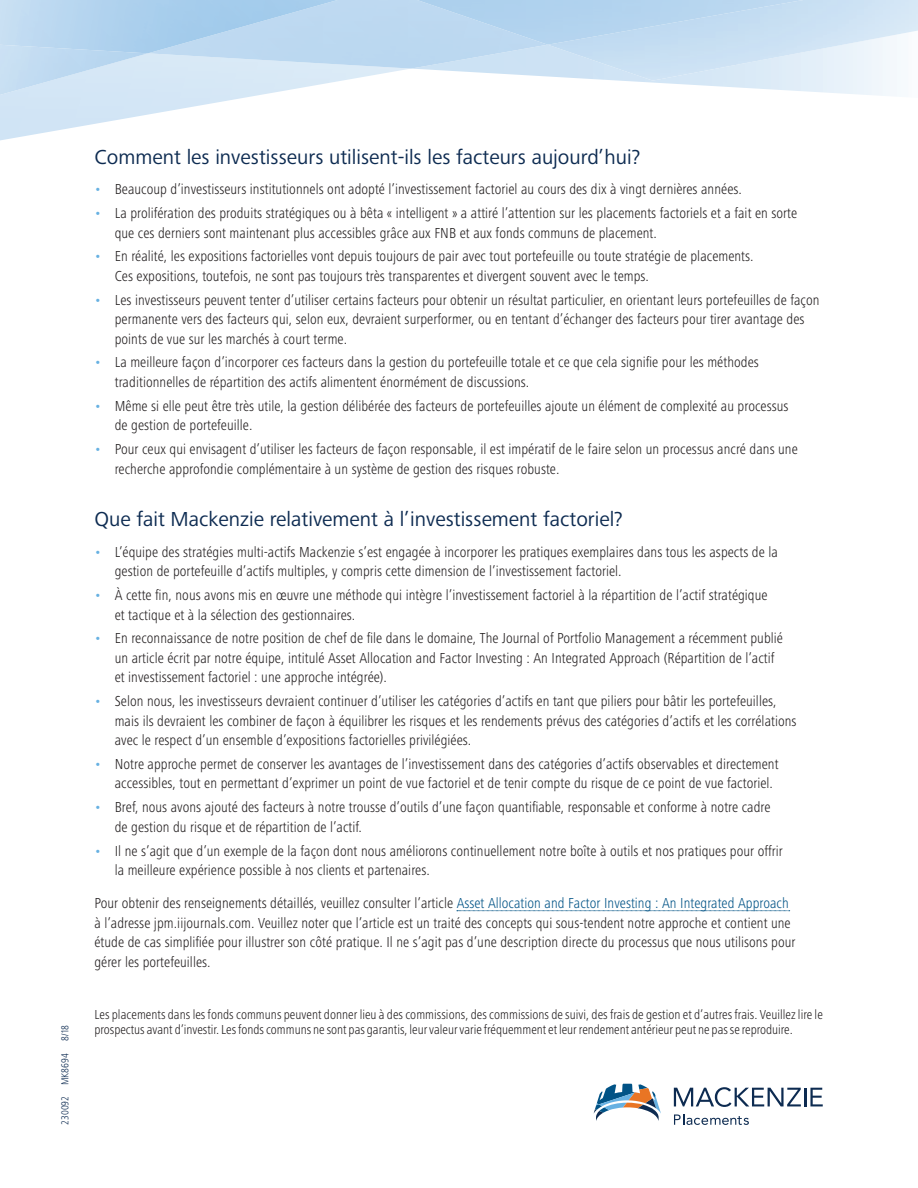
<style>
.page{position:relative;width:918px;height:1188px;background:#fff}
.page>*{position:absolute;margin:0;border:0;box-sizing:border-box;transform-origin:0 0}
.t1{font:21px "Frutiger Next Pro";color:#0d2b51}
.t2{font:300 condensed 15px/19.5px "Frutiger Next Pro";letter-spacing:.005em;color:#231f20}
.t3{font:300 condensed 13.5px/15.5px "Frutiger Next Pro";color:#231f20}
.t4{font:300 condensed 10.5px "Frutiger Next Pro";color:#0d2b51}
.s1{color:#67b1e2}
.s2{color:#015386}
</style>
<div class="page">
<svg style="left:457px;top:910px;width:333px;height:1px"></svg>
<img style="left:0;top:53px;width:148px;height:42px">
<img style="left:0;top:0;width:338px;height:53px">
<img style="left:417px;top:0;width:386px;height:45px">
<svg style="left:594px;top:1084px;width:67px;height:37px"></svg>
<svg style="left:674px;top:1087px;width:149px;height:20px"></svg>
<svg style="left:674px;top:1114px;width:75px;height:11px"></svg>
<p class="t4" style="left:59px;top:1125px;width:101px;rotate:-90deg">230092 MK8694 8/18</p>
<h1 class="t1" style="left:94px;top:145px;width:547px">Comment les investisseurs utilisent-ils les facteurs aujourd’hui?</h1>
<p class="t2" style="left:94px;top:179px;width:649px"><span class="s1">•</span> Beaucoup d’investisseurs institutionnels ont adopté l’investissement factoriel au cours des dix à vingt dernières années.</p>
<p class="t2" style="left:115px;top:203px;width:684px;text-indent:-20px"><span class="s1">•</span> La prolifération des produits stratégiques ou à bêta « intelligent » a attiré l’attention sur les placements factoriels et a fait en sorte que ces derniers sont maintenant plus accessibles grâce aux FNB et aux fonds communs de placement.</p>
<p class="t2" style="left:115px;top:247px;width:640px;text-indent:-20px"><span class="s1">•</span> En réalité, les expositions factorielles vont depuis toujours de pair avec tout portefeuille ou toute stratégie de placements.<br>Ces expositions, toutefois, ne sont pas toujours très transparentes et divergent souvent avec le temps.</p>
<p class="t2" style="left:115px;top:290px;width:706px;text-indent:-20px"><span class="s1">•</span> Les investisseurs peuvent tenter d’utiliser certains facteurs pour obtenir un résultat particulier, en orientant leurs portefeuilles de façon permanente vers des facteurs qui, selon eux, devraient surperformer, ou en tentant d’échanger des facteurs pour tirer avantage des points de vue sur les marchés à court terme.</p>
<p class="t2" style="left:115px;top:353px;width:646px;text-indent:-20px"><span class="s1">•</span> La meilleure façon d’incorporer ces facteurs dans la gestion du portefeuille totale et ce que cela signifie pour les méthodes traditionnelles de répartition des actifs alimentent énormément de discussions.</p>
<p class="t2" style="left:115px;top:396px;width:675px;text-indent:-20px"><span class="s1">•</span> Même si elle peut être très utile, la gestion délibérée des facteurs de portefeuilles ajoute un élément de complexité au processus de gestion de portefeuille.</p>
<p class="t2" style="left:115px;top:439px;width:685px;text-indent:-20px"><span class="s1">•</span> Pour ceux qui envisagent d’utiliser les facteurs de façon responsable, il est impératif de le faire selon un processus ancré dans une recherche approfondie complémentaire à un système de gestion des risques robuste.</p>
<h1 class="t1" style="left:94px;top:507px;width:530px">Que fait Mackenzie relativement à l’investissement factoriel?</h1>
<p class="t2" style="left:115px;top:542px;width:665px;text-indent:-20px"><span class="s1">•</span> L’équipe des stratégies multi-actifs Mackenzie s’est engagée à incorporer les pratiques exemplaires dans tous les aspects de la gestion de portefeuille d’actifs multiples, y compris cette dimension de l’investissement factoriel.</p>
<p class="t2" style="left:115px;top:585px;width:654px;text-indent:-20px"><span class="s1">•</span> À cette fin, nous avons mis en œuvre une méthode qui intègre l’investissement factoriel à la répartition de l’actif stratégique et tactique et à la sélection des gestionnaires.</p>
<p class="t2" style="left:115px;top:629px;width:670px;text-indent:-20px"><span class="s1">•</span> En reconnaissance de notre position de chef de file dans le domaine, The Journal of Portfolio Management a récemment publié un article écrit par notre équipe, intitulé Asset Allocation and Factor Investing : An Integrated Approach (Répartition de l’actif et investissement factoriel : une approche intégrée).</p>
<p class="t2" style="left:115px;top:691px;width:683px;text-indent:-20px"><span class="s1">•</span> Selon nous, les investisseurs devraient continuer d’utiliser les catégories d’actifs en tant que piliers pour bâtir les portefeuilles, mais ils devraient les combiner de façon à équilibrer les risques et les rendements prévus des catégories d’actifs et les corrélations avec le respect d’un ensemble d’expositions factorielles privilégiées.</p>
<p class="t2" style="left:115px;top:754px;width:665px;text-indent:-20px"><span class="s1">•</span> Notre approche permet de conserver les avantages de l’investissement dans des catégories d’actifs observables et directement accessibles, tout en permettant d’exprimer un point de vue factoriel et de tenir compte du risque de ce point de vue factoriel.</p>
<p class="t2" style="left:115px;top:798px;width:657px;text-indent:-20px"><span class="s1">•</span> Bref, nous avons ajouté des facteurs à notre trousse d’outils d’une façon quantifiable, responsable et conforme à notre cadre de gestion du risque et de répartition de l’actif.</p>
<p class="t2" style="left:115px;top:841px;width:670px;text-indent:-20px"><span class="s1">•</span> Il ne s’agit que d’un exemple de la façon dont nous améliorons continuellement notre boîte à outils et nos pratiques pour offrir la meilleure expérience possible à nos clients et partenaires.</p>
<p class="t2" style="left:94px;top:893px;width:703px">Pour obtenir des renseignements détaillés, veuillez consulter l’article <span class="s2">Asset Allocation and Factor Investing : An Integrated Approach </span>à l’adresse jpm.iijournals.com. Veuillez noter que l’article est un traité des concepts qui sous-tendent notre approche et contient une étude de cas simplifiée pour illustrer son côté pratique. Il ne s’agit pas d’une description directe du processus que nous utilisons pour gérer les portefeuilles.</p>
<p class="t3" style="left:94px;top:1007px;width:730px">Les placements dans les fonds communs peuvent donner lieu à des commissions, des commissions de suivi, des frais de gestion et d’autres frais. Veuillez lire le prospectus avant d’investir. Les fonds communs ne sont pas garantis, leur valeur varie fréquemment et leur rendement antérieur peut ne pas se reproduire.</p>
</div>
